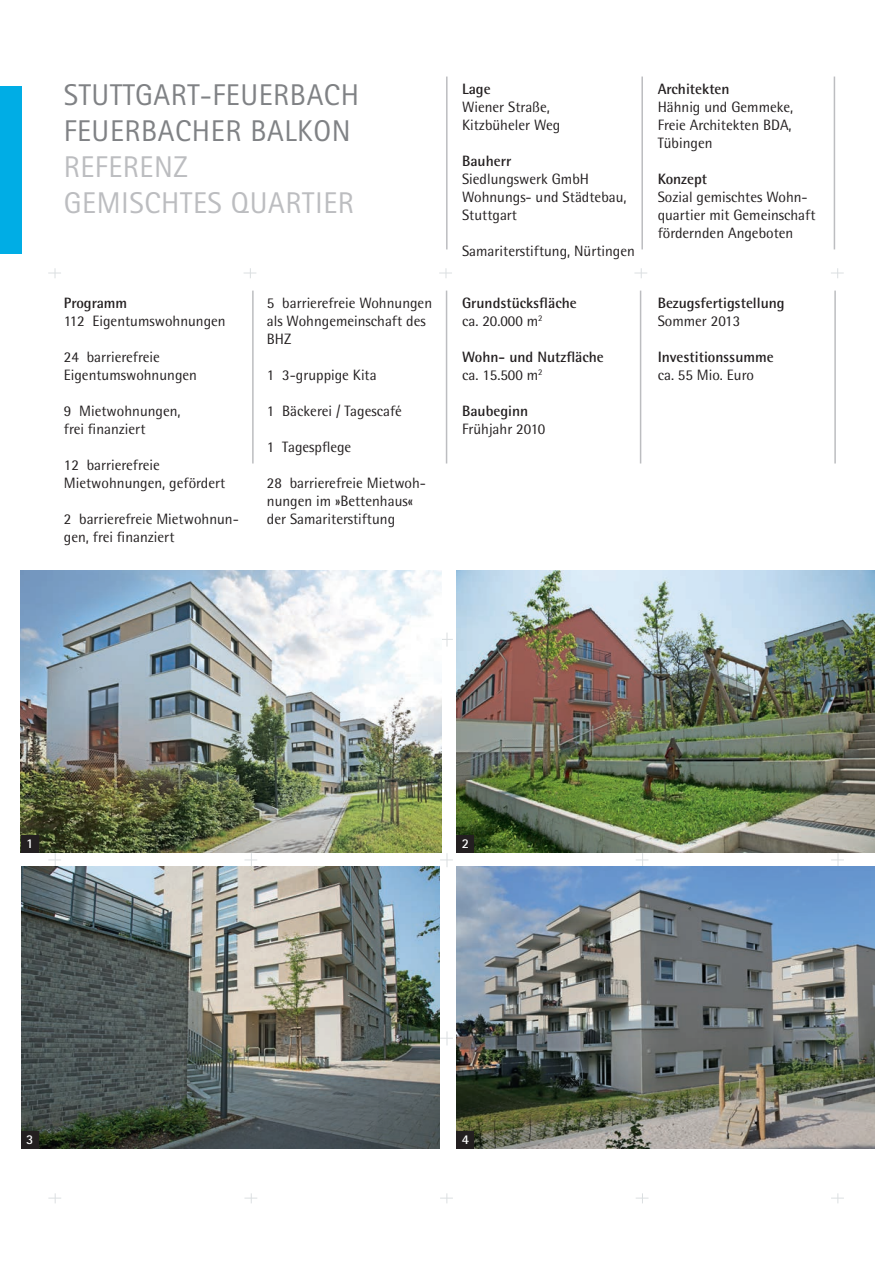
<style>
.page{position:relative;width:893px;height:1263px;background:#fff}
.page>*{position:absolute;margin:0;border:0;box-sizing:border-box;transform-origin:0 0}
.t1{font:30px/36px "Rotis Sans Serif";letter-spacing:.02em;color:#808285}
.t2{font:30px/36px "Rotis Sans Serif";letter-spacing:.02em;color:#bcbdc0}
.t3{font:15px/18px "Rotis Semi Sans";color:#231f20}
.t4{font:700 15px/18px "Rotis Semi Sans";color:#231f20}
.t5{font:700 13.5px "Rotis Sans Serif";color:#fff}
.s1{font-weight:400}
</style>
<div class="page">
<svg style="left:440px;top:1031px;width:13px;height:14px"></svg>
<svg style="left:48px;top:268px;width:13px;height:10px"></svg>
<svg style="left:244px;top:268px;width:12px;height:10px"></svg>
<svg style="left:439px;top:268px;width:13px;height:10px"></svg>
<svg style="left:634px;top:268px;width:13px;height:10px"></svg>
<svg style="left:831px;top:268px;width:13px;height:10px"></svg>
<svg style="left:440px;top:1193px;width:13px;height:10px"></svg>
<svg style="left:244px;top:1193px;width:13px;height:10px"></svg>
<svg style="left:48px;top:1193px;width:13px;height:10px"></svg>
<svg style="left:636px;top:1193px;width:12px;height:10px"></svg>
<svg style="left:831px;top:1193px;width:13px;height:10px"></svg>
<svg style="left:636px;top:853px;width:12px;height:14px"></svg>
<svg style="left:831px;top:853px;width:13px;height:14px"></svg>
<svg style="left:440px;top:853px;width:13px;height:14px"></svg>
<svg style="left:244px;top:853px;width:13px;height:14px"></svg>
<svg style="left:48px;top:853px;width:13px;height:14px"></svg>
<svg style="left:442px;top:633px;width:11px;height:14px"></svg>
<img style="left:20px;top:570px;width:422px;height:282px">
<img style="left:21px;top:867px;width:418px;height:281px">
<img style="left:457px;top:570px;width:418px;height:282px">
<img style="left:457px;top:867px;width:418px;height:281px">
<div style="left:21px;top:835px;width:17px;height:17px;background:#231f20"></div>
<div style="left:21px;top:1131px;width:17px;height:17px;background:#231f20"></div>
<div style="left:457px;top:835px;width:17px;height:17px;background:#231f20"></div>
<div style="left:457px;top:1131px;width:17px;height:17px;background:#231f20"></div>
<hr style="left:446px;top:77px;width:2px;height:172px;background:#bcbdc0">
<hr style="left:641px;top:77px;width:2px;height:172px;background:#bcbdc0">
<hr style="left:834px;top:77px;width:1px;height:172px;background:#bcbdc0">
<hr style="left:252px;top:291px;width:2px;height:172px;background:#bcbdc0">
<hr style="left:446px;top:291px;width:1px;height:172px;background:#bcbdc0">
<hr style="left:640px;top:291px;width:1px;height:172px;background:#bcbdc0">
<hr style="left:834px;top:291px;width:2px;height:172px;background:#bcbdc0">
<div style="left:0;top:86px;width:21px;height:168px;background:#00ade5"></div>
<h1 class="t1" style="left:64px;top:76px;width:297px">STUTTGART-FEUERBACH<br>FEUERBACHER BALKON</h1>
<h1 class="t2" style="left:64px;top:148px;width:292px">REFERENZ<br>GEMISCHTES QUARTIER</h1>
<p class="t4" style="left:64px;top:293px;width:65px">Programm</p>
<p class="t3" style="left:64px;top:311px;width:163px">112 Eigentumswohnungen</p>
<p class="t3" style="left:64px;top:347px;width:135px">24 barrierefreie<br>Eigentumswohnungen</p>
<p class="t3" style="left:64px;top:401px;width:118px">9 Mietwohnungen, frei finanziert</p>
<p class="t3" style="left:64px;top:455px;width:163px">12 barrierefreie<br>Mietwohnungen, gefördert</p>
<p class="t3" style="left:64px;top:509px;width:176px">2 barrierefreie Mietwohnun&shy;gen, frei finanziert</p>
<p class="t3" style="left:267px;top:293px;width:167px">5 barrierefreie Wohnungen als Wohngemeinschaft des<br>BHZ</p>
<p class="t3" style="left:267px;top:365px;width:111px">1 3-gruppige Kita</p>
<p class="t3" style="left:267px;top:401px;width:136px">1 Bäckerei / Tagescafé</p>
<p class="t3" style="left:267px;top:437px;width:86px">1 Tagespflege</p>
<p class="t3" style="left:267px;top:473px;width:161px">28 barrierefreie Mietwoh&shy;nungen im »Bettenhaus« der Samariterstiftung</p>
<p class="t4" style="left:462px;top:79px;width:30px">Lage</p>
<p class="t3" style="left:462px;top:97px;width:100px">Wiener Straße,<br>Kitzbüheler Weg</p>
<p class="t4" style="left:462px;top:151px;width:51px">Bauherr</p>
<p class="t3" style="left:462px;top:169px;width:166px">Siedlungswerk GmbH<br>Wohnungs- und Städtebau,<br>Stuttgart</p>
<p class="t3" style="left:462px;top:241px;width:174px">Samariterstiftung, Nürtingen</p>
<p class="t4" style="left:462px;top:293px;width:116px">Grundstücksfläche <span class="s1">ca. 20.000 m</span><sup>2</sup></p>
<p class="t4" style="left:462px;top:347px;width:143px">Wohn- und Nutzfläche <span class="s1">ca. 15.500 m</span><sup>2</sup></p>
<p class="t4" style="left:462px;top:401px;width:68px">Baubeginn</p>
<p class="t3" style="left:462px;top:419px;width:85px">Frühjahr 2010</p>
<p class="t4" style="left:658px;top:79px;width:73px">Architekten</p>
<p class="t3" style="left:658px;top:97px;width:137px;text-align:justify">Hähnig und Gemmeke, Freie Architekten BDA, Tübingen</p>
<p class="t4" style="left:658px;top:169px;width:51px">Konzept</p>
<p class="t3" style="left:658px;top:187px;width:159px">Sozial gemischtes Wohn&shy;quartier mit Gemeinschaft fördernden Angeboten</p>
<p class="t4" style="left:658px;top:293px;width:128px">Bezugsfertigstellung</p>
<p class="t3" style="left:658px;top:311px;width:84px">Sommer 2013</p>
<p class="t4" style="left:658px;top:347px;width:118px">Investitionssumme</p>
<p class="t3" style="left:658px;top:365px;width:98px">ca. 55 Mio. Euro</p>
<p class="t5" style="left:26px;top:835px;width:9px">1</p>
<p class="t5" style="left:26px;top:1131px;width:9px">3</p>
<p class="t5" style="left:462px;top:834px;width:9px">2</p>
<p class="t5" style="left:462px;top:1131px;width:9px">4</p>
</div>
